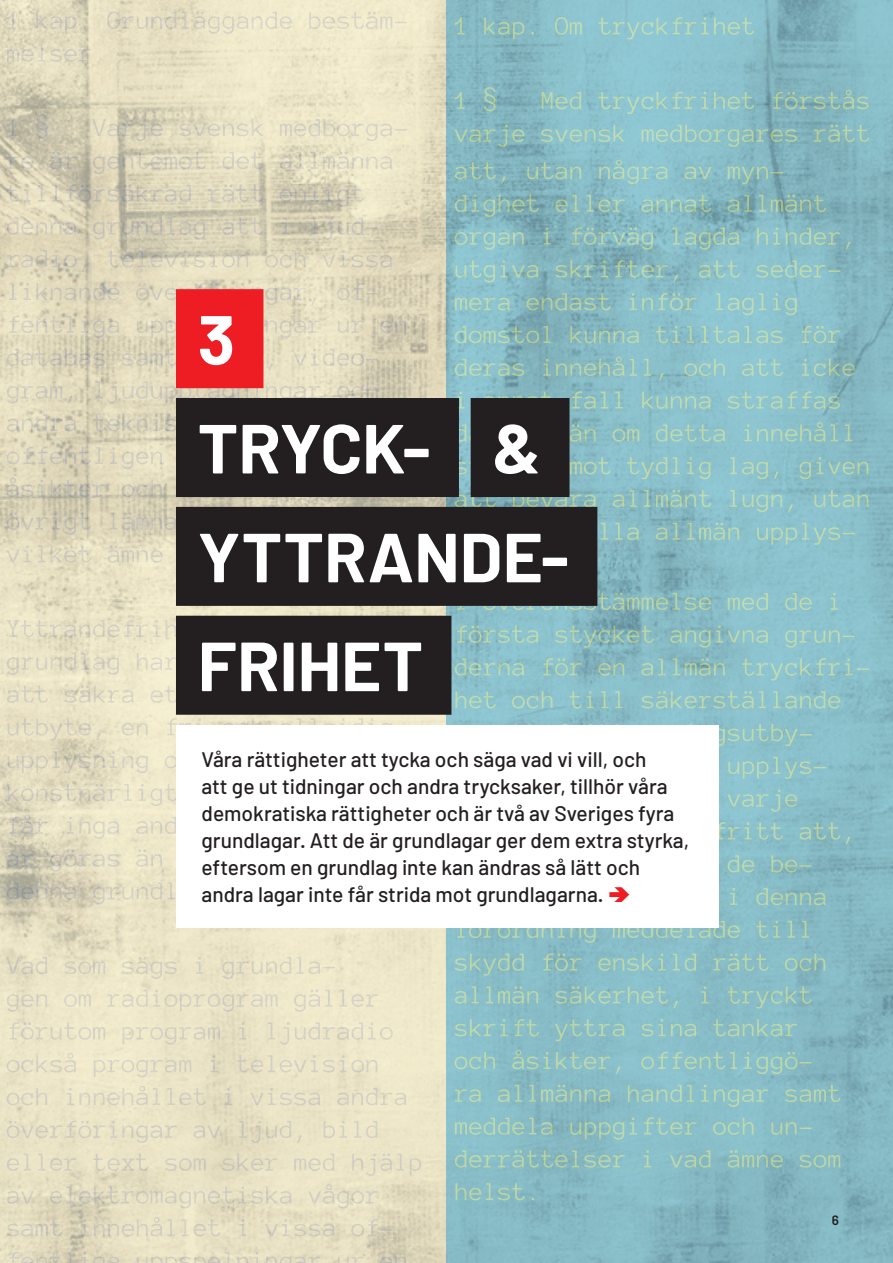
<style>
.page{position:relative;width:893px;height:1263px;background:#fff}
.page>*{position:absolute;margin:0;border:0;box-sizing:border-box;transform-origin:0 0}
.t1{font:700 69.3px/108.9px "Barlow";color:#fff}
.t2{font:500 21px/27px "Barlow";color:#231f20}
.t3{font:600 13.5px "Barlow";color:#231f20}
</style>
<div class="page">
<img style="left:0;top:0;width:893px;height:1263px">
<svg style="left:9px;top:1252px;width:397px;height:11px;background:#ded7bd"></svg>
<svg style="left:7px;top:1217px;width:385px;height:19px;background:#e0dac0"></svg>
<svg style="left:7px;top:1184px;width:371px;height:24px;background:#e2dcc1"></svg>
<svg style="left:7px;top:1154px;width:414px;height:22px;background:#e5dec3"></svg>
<svg style="left:7px;top:1120px;width:370px;height:23px;background:#e5dec3"></svg>
<svg style="left:7px;top:1086px;width:399px;height:19px;background:#e6dfc5"></svg>
<svg style="left:7px;top:1053px;width:370px;height:24px;background:#e8e1c6"></svg>
<svg style="left:9px;top:1022px;width:384px;height:22px;background:#e8e2c7"></svg>
<svg style="left:7px;top:990px;width:371px;height:22px;background:#e9e3c8"></svg>
<svg style="left:6px;top:957px;width:329px;height:22px;background:#e7e0c5"></svg>
<svg style="left:7px;top:882px;width:169px;height:22px;background:#d3cdb6"></svg>
<svg style="left:7px;top:849px;width:169px;height:23px;background:#dbd5bc"></svg>
<svg style="left:9px;top:814px;width:167px;height:25px;background:#e5dfc4"></svg>
<svg style="left:8px;top:784px;width:168px;height:22px;background:#e3ddc3"></svg>
<svg style="left:8px;top:751px;width:168px;height:22px;background:#e2dbc1"></svg>
<svg style="left:8px;top:718px;width:384px;height:22px;background:#e8e1c6"></svg>
<svg style="left:7px;top:685px;width:169px;height:23px;background:#e9e2c7"></svg>
<svg style="left:7px;top:650px;width:169px;height:25px;background:#e8e1c6"></svg>
<svg style="left:7px;top:620px;width:169px;height:22px;background:#e5dfc4"></svg>
<svg style="left:7px;top:545px;width:169px;height:18px;background:#e3ddc2"></svg>
<svg style="left:7px;top:512px;width:169px;height:23px;background:#d4cdb5"></svg>
<svg style="left:7px;top:478px;width:169px;height:19px;background:#d3cdb5"></svg>
<svg style="left:7px;top:447px;width:169px;height:22px;background:#ded7bd"></svg>
<svg style="left:7px;top:414px;width:169px;height:22px;background:#d8d1b9"></svg>
<svg style="left:7px;top:381px;width:370px;height:22px;background:#ddd5bc"></svg>
<svg style="left:7px;top:348px;width:371px;height:22px;background:#dcd5bb"></svg>
<svg style="left:9px;top:316px;width:397px;height:22px;background:#ded6bd"></svg>
<svg style="left:9px;top:283px;width:369px;height:22px;background:#ddd6bc"></svg>
<svg style="left:7px;top:250px;width:385px;height:22px;background:#dbd4ba"></svg>
<svg style="left:7px;top:217px;width:371px;height:23px;background:#d4ceb5"></svg>
<svg style="left:7px;top:184px;width:357px;height:23px;background:#d4ceb6"></svg>
<svg style="left:7px;top:152px;width:385px;height:22px;background:#dbd4bb"></svg>
<svg style="left:7px;top:114px;width:400px;height:27px;background:#ddd7bd"></svg>
<svg style="left:7px;top:45px;width:84px;height:17px"></svg>
<svg style="left:7px;top:11px;width:400px;height:23px;background:#e6dfc4"></svg>
<svg style="left:455px;top:1183px;width:79px;height:17px"></svg>
<svg style="left:455px;top:1150px;width:385px;height:17px;background:#91c0be"></svg>
<svg style="left:455px;top:1117px;width:357px;height:23px;background:#8fc0c2"></svg>
<svg style="left:455px;top:1085px;width:385px;height:22px;background:#90c1c1"></svg>
<svg style="left:455px;top:1050px;width:357px;height:24px;background:#90c2c4"></svg>
<svg style="left:455px;top:1019px;width:342px;height:22px;background:#90c1c3"></svg>
<svg style="left:455px;top:986px;width:357px;height:22px;background:#8fc0c2"></svg>
<svg style="left:455px;top:953px;width:370px;height:23px;background:#8fc0c1"></svg>
<svg style="left:457px;top:920px;width:352px;height:23px;background:#8fc0c0"></svg>
<svg style="left:719px;top:855px;width:93px;height:22px;background:#8dbec0"></svg>
<svg style="left:719px;top:822px;width:131px;height:22px;background:#8fc0c2"></svg>
<svg style="left:719px;top:787px;width:78px;height:25px;background:#92c5c9"></svg>
<svg style="left:719px;top:757px;width:107px;height:22px;background:#93c5c7"></svg>
<svg style="left:455px;top:724px;width:357px;height:22px;background:#92c3c4"></svg>
<svg style="left:455px;top:691px;width:385px;height:17px;background:#94c5c4"></svg>
<svg style="left:455px;top:658px;width:414px;height:22px;background:#90c1c3"></svg>
<svg style="left:457px;top:625px;width:398px;height:23px;background:#8fc0c2"></svg>
<svg style="left:457px;top:593px;width:381px;height:17px;background:#93c2bf"></svg>
<svg style="left:597px;top:520px;width:258px;height:25px;background:#8fc1c4"></svg>
<svg style="left:455px;top:490px;width:413px;height:22px;background:#8ebebe"></svg>
<svg style="left:459px;top:457px;width:409px;height:22px;background:#91c3c4"></svg>
<svg style="left:459px;top:422px;width:393px;height:24px;background:#91c2c4"></svg>
<svg style="left:457px;top:391px;width:383px;height:18px;background:#93c4c4"></svg>
<svg style="left:455px;top:357px;width:400px;height:24px;background:#8ec0c2"></svg>
<svg style="left:455px;top:326px;width:385px;height:17px;background:#91c1bf"></svg>
<svg style="left:455px;top:293px;width:342px;height:22px;background:#90c1c3"></svg>
<svg style="left:455px;top:260px;width:385px;height:22px;background:#8ebec0"></svg>
<svg style="left:455px;top:227px;width:395px;height:23px;background:#8dbdbf"></svg>
<svg style="left:455px;top:195px;width:371px;height:22px;background:#88b6b6"></svg>
<svg style="left:455px;top:160px;width:328px;height:24px;background:#8cbdbf"></svg>
<svg style="left:454px;top:125px;width:415px;height:22px;background:#8fbfc0"></svg>
<svg style="left:455px;top:87px;width:414px;height:27px;background:#8cbec1"></svg>
<svg style="left:455px;top:17px;width:299px;height:22px;background:#92c4c7"></svg>
<div style="left:176px;top:398px;width:283px;height:99px;background:#231f20"></div>
<div style="left:471px;top:398px;width:98px;height:99px;background:#231f20"></div>
<div style="left:176px;top:507px;width:421px;height:99px;background:#231f20"></div>
<div style="left:176px;top:616px;width:275px;height:99px;background:#231f20"></div>
<div style="left:176px;top:289px;width:87px;height:99px;background:#ee1d23"></div>
<div style="left:176px;top:725px;width:543px;height:203px;background:#fff"></div>
<svg style="left:719px;top:887px;width:106px;height:18px;background:#90c0bf"></svg>
<h1 class="t1" style="left:198px;top:292px;width:39px">3</h1>
<h1 class="t1" style="left:198px;top:401px;width:373px">TRYCK- &amp;<br>YTTRANDE-<br>FRIHET</h1>
<p class="t2" style="left:202px;top:748px;width:489px">Våra rättigheter att tycka och säga vad vi vill, och<br>att ge ut tidningar och andra trycksaker, tillhör våra demokratiska rättigheter och är två av Sveriges fyra grundlagar. Att de är grundlagar ger dem extra styrka, eftersom en grundlag inte kan ändras så lätt och andra lagar inte får strida mot grundlagarna.</p>
<p class="t3" style="left:832px;top:1212px;width:9px">6</p>
</div>
